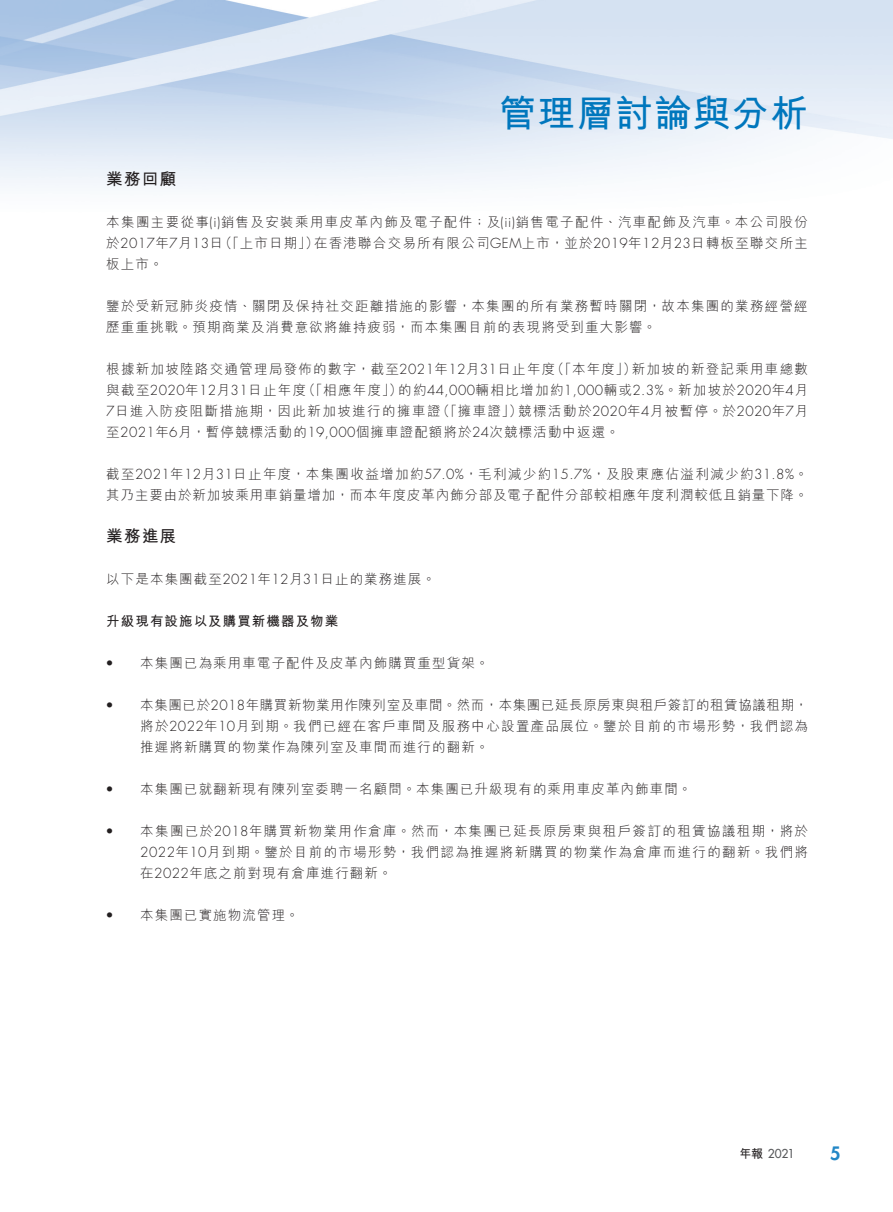
<style>
.page{position:relative;width:893px;height:1212px;background:#fff}
.page>*{position:absolute;margin:0;border:0;box-sizing:border-box;transform-origin:0 0}
.t1{font:700 37.5px "M Hei HK";letter-spacing:.035em;color:#0077bd}
.t2{font:800 18px "Futura Std";color:#2387c6}
.t3{font:700 16.5px "M Hei HK";letter-spacing:.085em;color:#231f20}
.t4{font:300 13.5px/21px "M Hei HK";letter-spacing:.08em;color:#231f20;text-align:justify}
.t5{font:700 13.5px "M Hei HK";letter-spacing:.08em;color:#231f20}
.t6{font:500 12px "Futura Std";color:#57585a}
.s1{font-family:"Futura Std"}
.s2{font-family:"M Hei HK";font-weight:700;color:#231f20}
</style>
<div class="page">
<h1 class="t1" style="left:499px;top:86px;width:310px">管理層討論與分析</h1>
<p class="t3" style="left:106px;top:167px;width:72px">業務回顧</p>
<p class="t4" style="left:106px;top:211px;width:703px">本集團主要從事<span class="s1">(i)</span>銷售及安裝乘用車皮革內飾及電子配件；及<span class="s1">(ii)</span>銷售電子配件、汽車配飾及汽車。本公司股份於<span class="s1">2017</span>年<span class="s1">7</span>月<span class="s1">13</span>日（「上市日期」）在香港聯合交易所有限公司<span class="s1">GEM</span>上市，並於<span class="s1">2019</span>年<span class="s1">12</span>月<span class="s1">23</span>日轉板至聯交所主板上市。</p>
<p class="t4" style="left:106px;top:295px;width:703px">鑒於受新冠肺炎疫情、關閉及保持社交距離措施的影響，本集團的所有業務暫時關閉，故本集團的業務經營經歷重重挑戰。預期商業及消費意欲將維持疲弱，而本集團目前的表現將受到重大影響。</p>
<p class="t4" style="left:106px;top:358px;width:703px">根據新加坡陸路交通管理局發佈的數字，截至<span class="s1">2021</span>年<span class="s1">12</span>月<span class="s1">31</span>日止年度（「本年度」）新加坡的新登記乘用車總數與截至<span class="s1">2020</span>年<span class="s1">12</span>月<span class="s1">31</span>日止年度（「相應年度」）的約<span class="s1">44,000</span>輛相比增加約<span class="s1">1,000</span>輛或<span class="s1">2.3%</span>。新加坡於<span class="s1">2020</span>年<span class="s1">4</span>月<span class="s1">7</span>日進入防疫阻斷措施期，因此新加坡進行的擁車證（「擁車證」）競標活動於<span class="s1">2020</span>年<span class="s1">4</span>月被暫停。於<span class="s1">2020</span>年<span class="s1">7</span>月至<span class="s1">2021</span>年<span class="s1">6</span>月，暫停競標活動的<span class="s1">19,000</span>個擁車證配額將於<span class="s1">24</span>次競標活動中返還。</p>
<p class="t4" style="left:106px;top:463px;width:703px">截至<span class="s1">2021</span>年<span class="s1">12</span>月<span class="s1">31</span>日止年度，本集團收益增加約<span class="s1">57.0%</span>，毛利減少約<span class="s1">15.7%</span>，及股東應佔溢利減少約<span class="s1">31.8%</span>。其乃主要由於新加坡乘用車銷量增加，而本年度皮革內飾分部及電子配件分部較相應年度利潤較低且銷量下降。</p>
<p class="t3" style="left:106px;top:524px;width:72px">業務進展</p>
<p class="t4" style="left:106px;top:568px;width:331px">以下是本集團截至<span class="s1">2021</span>年<span class="s1">12</span>月<span class="s1">31</span>日止的業務進展。</p>
<p class="t5" style="left:106px;top:611px;width:233px">升級現有設施以及購買新機器及物業</p>
<p class="t4" style="left:105px;top:652px;width:385px"><span class="s1">•</span> 本集團已為乘用車電子配件及皮革內飾購買重型貨架。</p>
<p class="t4" style="left:140px;top:694px;width:669px;text-indent:-35px"><span class="s1">•</span> 本集團已於<span class="s1">2018</span>年購買新物業用作陳列室及車間。然而，本集團已延長原房東與租戶簽訂的租賃協議租期，將於<span class="s1">2022</span>年<span class="s1">10</span>月到期。我們已經在客戶車間及服務中心設置產品展位。鑒於目前的市場形勢，我們認為推遲將新購買的物業作為陳列室及車間而進行的翻新。</p>
<p class="t4" style="left:105px;top:778px;width:588px"><span class="s1">•</span> 本集團已就翻新現有陳列室委聘一名顧問。本集團已升級現有的乘用車皮革內飾車間。</p>
<p class="t4" style="left:140px;top:820px;width:669px;text-indent:-35px"><span class="s1">•</span> 本集團已於<span class="s1">2018</span>年購買新物業用作倉庫。然而，本集團已延長原房東與租戶簽訂的租賃協議租期，將於<span class="s1">2022</span>年<span class="s1">10</span>月到期。鑒於目前的市場形勢，我們認為推遲將新購買的物業作為倉庫而進行的翻新。我們將在<span class="s1">2022</span>年底之前對現有倉庫進行翻新。</p>
<p class="t4" style="left:105px;top:904px;width:195px"><span class="s1">•</span> 本集團已實施物流管理。</p>
<p class="t6" style="left:740px;top:1146px;width:57px"><span class="s2">年報</span> 2021</p>
<h2 class="t2" style="left:830px;top:1141px;width:12px">5</h2>
</div>
